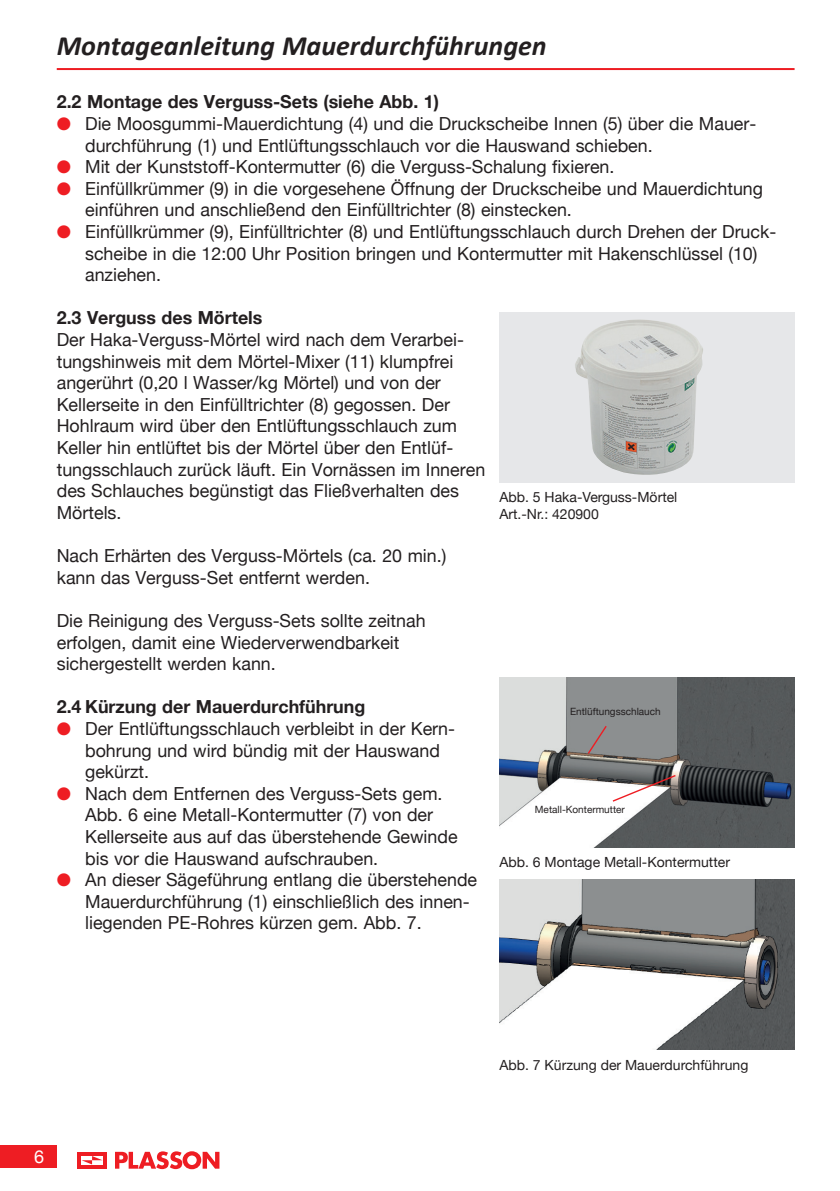
<style>
.page{position:relative;width:840px;height:1191px;background:#fff}
.page>*{position:absolute;margin:0;border:0;box-sizing:border-box;transform-origin:0 0}
.t1{font:italic 700 28px "Calibri";color:#231f20}
.t2{font:18px/21.6px "Helvetica Neue";color:#231f20}
.t3{font:700 18px "Helvetica Neue";color:#231f20}
.t4{font:18px "Helvetica Neue";color:#fff}
.t5{font:14px/16.8px "Helvetica Neue";color:#231f20}
.t6{font:10px "Helvetica Neue";color:#231f20}
.s1{color:#ee1d23}
</style>
<div class="page">
<div style="left:77px;top:1151px;width:30px;height:17px;background:#ee1d23"></div>
<svg style="left:81px;top:1156px;width:21px;height:8px"></svg>
<svg style="left:115px;top:1151px;width:104px;height:18px"></svg>
<div style="left:0;top:1145px;width:57px;height:23px;background:#ee1d23"></div>
<hr style="left:57px;top:68px;width:737px;height:2px;background:#ee1d23">
<div style="left:499px;top:312px;width:295px;height:170px;background:#e6e7e9"></div>
<img style="left:575px;top:319px;width:127px;height:156px">
<img style="left:499px;top:677px;width:295px;height:171px">
<img style="left:499px;top:879px;width:295px;height:170px">
<svg style="left:610px;top:773px;width:66px;height:30px"></svg>
<svg style="left:586px;top:724px;width:21px;height:31px"></svg>
<h1 class="t1" style="left:57px;top:28px;width:491px">Montageanleitung Mauerdurchführungen</h1>
<p class="t3" style="left:57px;top:88px;width:383px">2.2 Montage des Verguss-Sets (siehe Abb. 1)</p>
<p class="t2" style="left:85px;top:114px;width:672px;text-indent:-28px"><span class="s1">●</span> Die Moosgummi-Mauerdichtung (4) und die Druckscheibe Innen (5) über die Mauer&shy;durchführung (1) und Entlüftungsschlauch vor die Hauswand schieben.</p>
<p class="t2" style="left:57px;top:157px;width:559px"><span class="s1">●</span> Mit der Kunststoff-Kontermutter (6) die Verguss-Schalung fixieren.</p>
<p class="t2" style="left:85px;top:178px;width:679px;text-indent:-28px"><span class="s1">●</span> Einfüllkrümmer (9) in die vorgesehene Öffnung der Druckscheibe und Mauerdichtung einführen und anschließend den Einfülltrichter (8) einstecken.</p>
<p class="t2" style="left:85px;top:222px;width:692px;text-indent:-28px"><span class="s1">●</span> Einfüllkrümmer (9), Einfülltrichter (8) und Entlüftungsschlauch durch Drehen der Druck&shy;scheibe in die 12:00 Uhr Position bringen und Kontermutter mit Hakenschlüssel (10) anziehen.</p>
<p class="t3" style="left:57px;top:304px;width:207px">2.3 Verguss des Mörtels</p>
<p class="t2" style="left:57px;top:330px;width:430px">Der Haka-Verguss-Mörtel wird nach dem Verarbei&shy;tungshinweis mit dem Mörtel-Mixer (11) klumpfrei angerührt (0,20 l Wasser/kg Mörtel) und von der Kellerseite in den Einfülltrichter (8) gegossen. Der Hohlraum wird über den Entlüftungsschlauch zum Keller hin entlüftet bis der Mörtel über den Entlüf&shy;tungsschlauch zurück läuft. Ein Vornässen im Inneren des Schlauches begünstigt das Fließverhalten des Mörtels.</p>
<p class="t2" style="left:57px;top:546px;width:391px">Nach Erhärten des Verguss-Mörtels (ca. 20 min.) kann das Verguss-Set entfernt werden.</p>
<p class="t2" style="left:57px;top:610px;width:370px">Die Reinigung des Verguss-Sets sollte zeitnah erfolgen, damit eine Wiederverwendbarkeit sichergestellt werden kann.</p>
<p class="t3" style="left:57px;top:693px;width:310px">2.4 Kürzung der Mauerdurchführung</p>
<p class="t2" style="left:85px;top:718px;width:371px;text-indent:-28px"><span class="s1">●</span> Der Entlüftungsschlauch verbleibt in der Kern&shy;bohrung und wird bündig mit der Hauswand gekürzt.</p>
<p class="t2" style="left:85px;top:783px;width:374px;text-indent:-28px"><span class="s1">●</span> Nach dem Entfernen des Verguss-Sets gem.<br>Abb. 6 eine Metall-Kontermutter (7) von der Kellerseite aus auf das überstehende Gewinde bis vor die Hauswand aufschrauben.</p>
<p class="t2" style="left:85px;top:870px;width:393px;text-indent:-28px"><span class="s1">●</span> An dieser Sägeführung entlang die überstehende<br>Mauerdurchführung (1) einschließlich des innen&shy;liegenden PE-Rohres kürzen gem. Abb. 7.</p>
<p class="t5" style="left:499px;top:490px;width:179px">Abb. 5 Haka-Verguss-Mörtel<br>Art.-Nr.: 420900</p>
<p class="t6" style="left:569px;top:704px;width:92px">Entlüftungsschlauch</p>
<p class="t6" style="left:534px;top:802px;width:91px">Metall-Kontermutter</p>
<p class="t5" style="left:499px;top:854px;width:232px">Abb. 6 Montage Metall-Kontermutter</p>
<p class="t4" style="left:34px;top:1143px;width:12px">6</p>
<p class="t5" style="left:499px;top:1057px;width:250px">Abb. 7 Kürzung der Mauerdurchführung</p>
</div>
